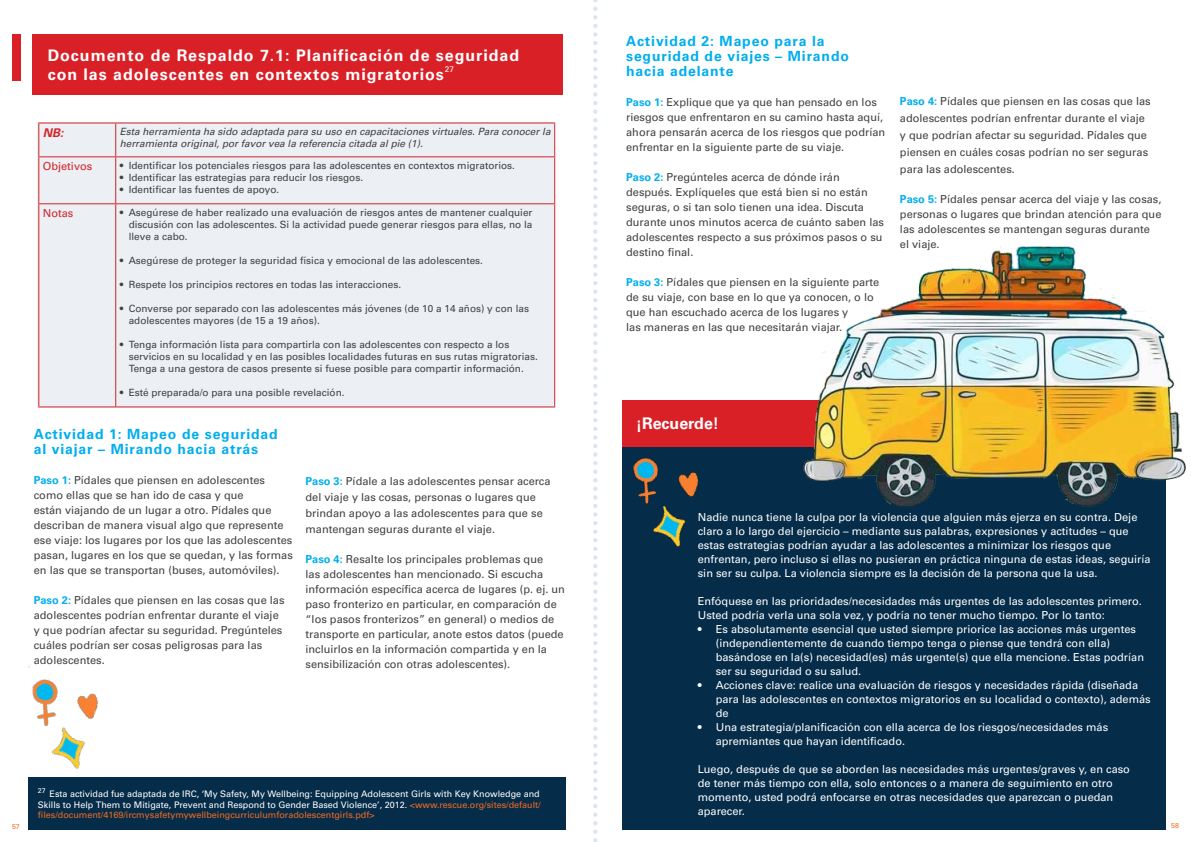
<style>
.page{position:relative;width:1191px;height:842px;background:#fff}
.page>*{position:absolute;margin:0;border:0;box-sizing:border-box;transform-origin:0 0}
.t1{font:16px/19.2px "Univers LT 65 Bd";letter-spacing:.06em;color:#fff}
.t2{font:16px "Univers LT 65 Bd";color:#fff}
.t3{font:14px/15px "Univers LT 65 Bd";letter-spacing:.06em;color:#00aeef}
.t4{font:12px "Univers LT 65 Bd Obl";color:#d2232a}
.t5{font:11px/15px "Univers LT 55 Rm";color:#414042}
.t6{font:11px/14px "Univers LT 55 Rm";color:#fff}
.t7{font:11px "Univers LT 55 Rm";color:#d2232a}
.t8{font:10px/12px "Univers LT 55 Rm";color:#414042}
.t9{font:10px/12px "Univers LT 55 Obl";color:#414042}
.t10{font:9px/10.8px "Univers LT 55 Rm";color:#fff;text-align:justify}
.t11{font:8.2px "Univers LT 55 Rm";color:#fff}
.t12{font:7px "Univers LT 55 Rm";color:#f36c21}
.s1{font-family:"Univers LT 65 Bd";color:#00aeef}
.s2{color:#f36c21}
</style>
<div class="page">
<div style="left:12px;top:34px;width:8px;height:47px;background:#d92027"></div>
<div style="left:32px;top:34px;width:530px;height:60px;background:#d92027"></div>
<div style="left:29px;top:778px;width:537px;height:52px;background:#052c49"></div>
<img style="left:28px;top:665px;width:79px;height:126px">
<div style="left:37px;top:122px;width:517px;height:285px;background:#eceff3"></div>
<hr style="left:38px;top:122px;width:78px;height:1px;background:#d2232a">
<hr style="left:38px;top:123px;width:1px;height:33px;background:#d2232a">
<hr style="left:116px;top:122px;width:439px;height:1px;background:#d2232a">
<hr style="left:115px;top:123px;width:1px;height:33px;background:#d2232a">
<hr style="left:554px;top:123px;width:1px;height:33px;background:#d2232a">
<hr style="left:38px;top:156px;width:78px;height:1px;background:#d2232a">
<hr style="left:38px;top:157px;width:1px;height:46px;background:#d2232a">
<hr style="left:116px;top:156px;width:439px;height:1px;background:#d2232a">
<hr style="left:115px;top:157px;width:1px;height:46px;background:#d2232a">
<hr style="left:554px;top:157px;width:1px;height:46px;background:#d2232a">
<hr style="left:38px;top:203px;width:78px;height:1px;background:#d2232a">
<hr style="left:38px;top:204px;width:1px;height:202px;background:#d2232a">
<hr style="left:116px;top:203px;width:439px;height:1px;background:#d2232a">
<hr style="left:115px;top:204px;width:1px;height:202px;background:#d2232a">
<hr style="left:554px;top:204px;width:1px;height:202px;background:#d2232a">
<hr style="left:38px;top:406px;width:78px;height:1px;background:#d2232a">
<hr style="left:116px;top:406px;width:439px;height:1px;background:#d2232a">
<div style="left:622px;top:400px;width:544px;height:430px;background:#052c49"></div>
<div style="left:623px;top:400px;width:543px;height:46px;background:#d92027"></div>
<img style="left:597px;top:443px;width:116px;height:132px">
<img style="left:792px;top:246px;width:394px;height:261px">
<svg style="left:593px;top:0;width:4px;height:842px"></svg>
<h1 class="t1" style="left:48px;top:46px;width:473px">Documento de Respaldo 7.1: Planificación de seguridad con las adolescentes en contextos migratorios</h1>
<p class="t11" style="left:445px;top:64px;width:11px">27</p>
<p class="t4" style="left:43px;top:125px;width:22px">NB:</p>
<p class="t9" style="left:120px;top:125px;width:432px">Esta herramienta ha sido adaptada para su uso en capacitaciones virtuales. Para conocer la herramienta original, por favor vea la referencia citada al pie (1).</p>
<p class="t7" style="left:43px;top:159px;width:51px">Objetivos</p>
<p class="t8" style="left:120px;top:159px;width:397px">• I dentificar los potenciales riesgos para las adolescentes en contextos migratorios.</p>
<p class="t8" style="left:120px;top:171px;width:245px">• I dentificar las estrategias para reducir los riesgos.</p>
<p class="t8" style="left:120px;top:183px;width:161px">• I dentificar las fuentes de apoyo.</p>
<p class="t7" style="left:43px;top:206px;width:32px">Notas</p>
<p class="t8" style="left:129px;top:206px;width:405px;text-align:justify;text-indent:-9px">• Asegúrese de haber realizado una evaluación de riesgos antes de mantener cualquier discusión con las adolescentes. Si la actividad puede generar riesgos para ellas, no la lleve a cabo.</p>
<p class="t8" style="left:120px;top:254px;width:365px">• Asegúrese de proteger la seguridad física y emocional de las adolescentes.</p>
<p class="t8" style="left:120px;top:278px;width:283px">• Respete los principios rectores en todas las interacciones.</p>
<p class="t8" style="left:129px;top:302px;width:402px;text-indent:-9px">• Converse por separado con las adolescentes más jóvenes (de 10 a 14 años) y con las adolescentes mayores (de 15 a 19 años).</p>
<p class="t8" style="left:129px;top:338px;width:410px;text-indent:-9px">• Tenga información lista para compartirla con las adolescentes con respecto a los servicios en su localidad y en las posibles localidades futuras en sus rutas migratorias.<br>Tenga a una gestora de casos presente si fuese posible para compartir información.</p>
<p class="t8" style="left:120px;top:386px;width:226px">• Esté preparada/o para una posible revelación.</p>
<p class="t3" style="left:34px;top:427px;width:245px">Actividad 1: Mapeo de seguridad al viajar – Mirando hacia atrás</p>
<p class="t5" style="left:34px;top:473px;width:260px"><span class="s1">Paso 1:</span> Pídales que piensen en adolescentes como ellas que se han ido de casa y que<br>están viajando de un lugar a otro. Pídales que describan de manera visual algo que represente ese viaje: los lugares por los que las adolescentes pasan, lugares en los que se quedan, y las formas en las que se transportan (buses, automóviles).</p>
<p class="t5" style="left:34px;top:593px;width:252px"><span class="s1">Paso 2:</span> Pídales que piensen en las cosas que las adolescentes podrían enfrentar durante el viaje y que podrían afectar su seguridad. Pregúnteles cuáles podrían ser cosas peligrosas para las adolescentes.</p>
<p class="t5" style="left:305px;top:473px;width:246px;line-height:16px"><span class="s1">Paso 3:</span> Pídale a las adolescentes pensar acerca del viaje y las cosas, personas o lugares que brindan apoyo a las adolescentes para que se mantengan seguras durante el viaje.</p>
<p class="t5" style="left:305px;top:552px;width:261px"><span class="s1">Paso 4:</span> Resalte los principales problemas que<br>las adolescentes han mencionado. Si escucha información específica acerca de lugares (p. ej. un paso fronterizo en particular, en comparación de “los pasos fronterizos” en general) o medios de transporte en particular, anote estos datos (puede incluirlos en la información compartida y en la sensibilización con otras adolescentes).</p>
<p class="t10" style="left:38px;top:788px;width:504px"><sup>27</sup> Esta actividad fue adaptada de IRC, ‘My Safety, My Wellbeing: Equipping Adolescent Girls with Key Knowledge and Skills to Help Them to Mitigate, Prevent and Respond to Gender Based Violence’, 2012. <span class="s2">&lt;www.rescue.org/sites/default/ files/document/4169/ircmysafetymywellbeingcurriculumforadolescentgirls.pdf&gt;</span></p>
<p class="t3" style="left:626px;top:33px;width:224px">Actividad 2: Mapeo para la seguridad de viajes – Mirando hacia adelante</p>
<p class="t5" style="left:626px;top:94px;width:260px"><span class="s1">Paso 1:</span> Explique que ya que han pensado en los riesgos que enfrentaron en su camino hasta aquí, ahora pensarán acerca de los riesgos que podrían enfrentar en la siguiente parte de su viaje.</p>
<p class="t5" style="left:626px;top:169px;width:259px"><span class="s1">Paso 2:</span> Pregúnteles acerca de dónde irán después. Explíqueles que está bien si no están seguras, o si tan solo tienen una idea. Discuta durante unos minutos acerca de cuánto saben las adolescentes respecto a sus próximos pasos o su destino final.</p>
<p class="t5" style="left:626px;top:274px;width:255px"><span class="s1">Paso 3:</span> Pídales que piensen en la siguiente parte de su viaje, con base en lo que ya conocen, o lo que han escuchado acerca de los lugares y<br>las maneras en las que necesitarán viajar.</p>
<p class="t5" style="left:900px;top:93px;width:252px;line-height:17px"><span class="s1">Paso 4:</span> Pídales que piensen en las cosas que las adolescentes podrían enfrentar durante el viaje y que podrían afectar su seguridad. Pídales que piensen en cuáles cosas podrían no ser seguras para las adolescentes.</p>
<p class="t5" style="left:900px;top:192px;width:263px"><span class="s1">Paso 5:</span> Pídales pensar acerca del viaje y las cosas, personas o lugares que brindan atención para que las adolescentes se mantengan seguras durante el viaje.</p>
<h1 class="t2" style="left:636px;top:414px;width:85px">¡Recuerde!</h1>
<p class="t6" style="left:698px;top:510px;width:454px">Nadie nunca tiene la culpa por la violencia que alguien más ejerza en su contra. Deje claro a lo largo del ejercicio – mediante sus palabras, expresiones y actitudes – que estas estrategias podrían ayudar a las adolescentes a minimizar los riesgos que enfrentan, pero incluso si ellas no pusieran en práctica ninguna de estas ideas, seguiría sin ser su culpa. La violencia siempre es la decisión de la persona que la usa.</p>
<p class="t6" style="left:698px;top:594px;width:445px">Enfóquese en las prioridades/necesidades más urgentes de las adolescentes primero.<br>Usted podría verla una sola vez, y podría no tener mucho tiempo. Por lo tanto:</p>
<p class="t6" style="left:716px;top:622px;width:430px;text-indent:-18px">• Es absolutamente esencial que usted siempre priorice las acciones más urgentes (independientemente de cuando tiempo tenga o piense que tendrá con ella) basándose en la(s) necesidad(es) más urgente(s) que ella mencione. Estas podrían ser su seguridad o su salud.</p>
<p class="t6" style="left:716px;top:678px;width:436px;text-indent:-18px">• Acciones clave: realice una evaluación de riesgos y necesidades rápida (diseñada para las adolescentes en contextos migratorios en su localidad o contexto), además de</p>
<p class="t6" style="left:716px;top:720px;width:394px;text-indent:-18px">• Una estrategia/planificación con ella acerca de los riesgos/necesidades más apremiantes que hayan identificado.</p>
<p class="t6" style="left:698px;top:762px;width:434px">Luego, después de que se aborden las necesidades más urgentes/graves y, en caso de tener más tiempo con ella, solo entonces o a manera de seguimiento en otro momento, usted podrá enfocarse en otras necesidades que aparezcan o puedan aparecer.</p>
<p class="t12" style="left:12px;top:822px;width:9px">57</p>
<p class="t12" style="left:1171px;top:822px;width:9px">58</p>
</div>
